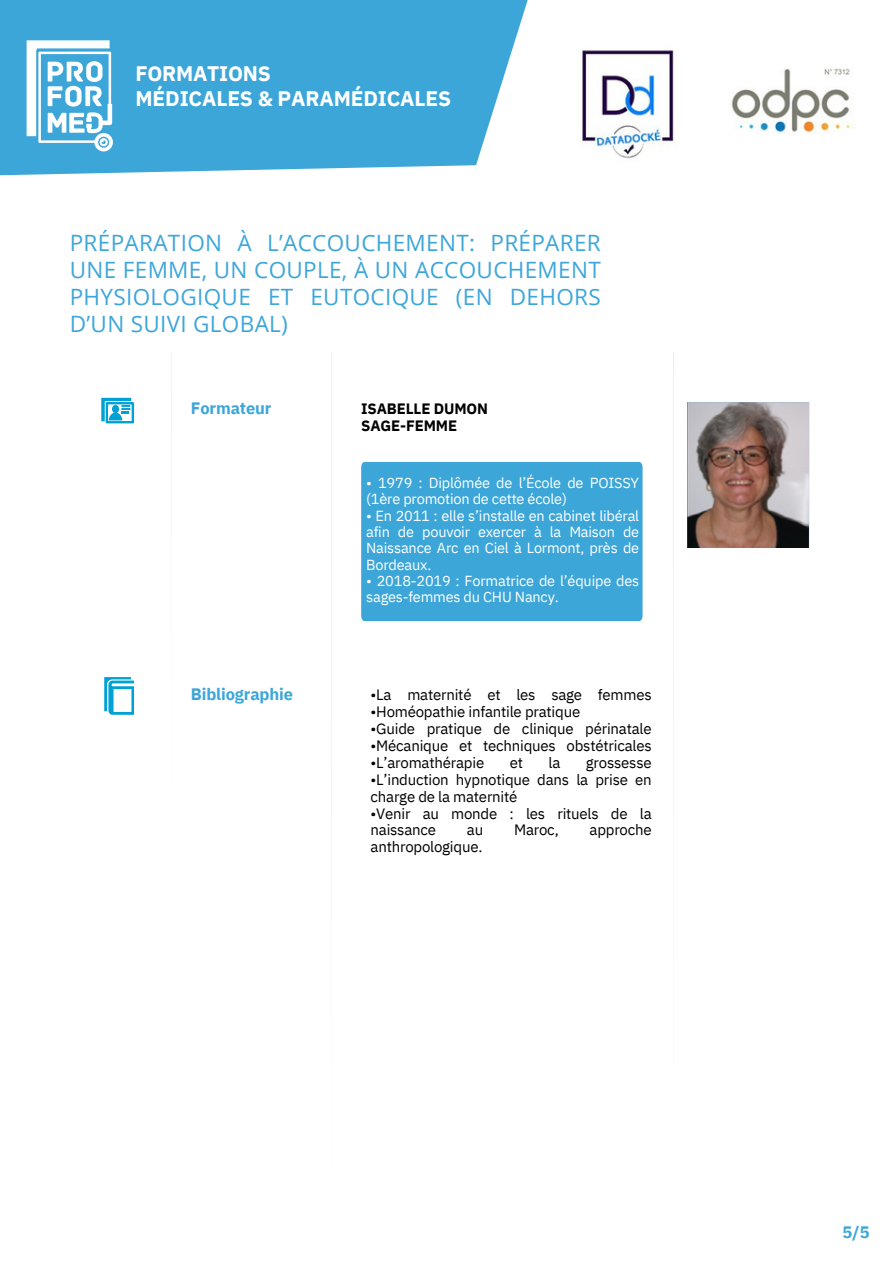
<style>
.page{position:relative;width:894px;height:1264px;background:#fff}
.page>*{position:absolute;margin:0;border:0;box-sizing:border-box;transform-origin:0 0}
.t1{font:22.5px/27px "Open Sans";letter-spacing:.015em;color:#3da6d9;text-align:justify}
.t2{font:700 21px/24.8px "IBM Plex Sans";letter-spacing:-.005em;color:#fff}
.t3{font:700 16.5px "IBM Plex Sans";letter-spacing:-.01em;color:#3da6d9}
.t4{font:15px/16.8px "IBM Plex Sans";letter-spacing:-.015em;color:#000}
.t5{font:700 15px/16.8px "IBM Plex Sans";letter-spacing:-.01em;color:#000}
.t6{font:14.55px/16.4px "IBM Plex Sans";letter-spacing:-.015em;color:#fff}
</style>
<div class="page">
<img style="left:731px;top:68px;width:123px;height:66px">
<svg style="left:0;top:0;width:527px;height:175px;background:#4daddc"></svg>
<img style="left:582px;top:50px;width:93px;height:109px">
<svg style="left:27px;top:40px;width:86px;height:111px"></svg>
<svg style="left:104px;top:677px;width:30px;height:37px"></svg>
<svg style="left:101px;top:398px;width:33px;height:25px"></svg>
<hr style="left:171px;top:352px;width:1px;height:876px;background:#d0d0d0">
<hr style="left:331px;top:352px;width:1px;height:876px;background:#d0d0d0">
<div style="left:361px;top:462px;width:281px;height:159px;background:#3da6d9"></div>
<hr style="left:673px;top:352px;width:1px;height:876px;background:#d0d0d0">
<svg style="left:687px;top:402px;width:122px;height:145px;background:#927d78"></svg>
<h6 class="t2" style="left:135px;top:61px;width:317px">FORMATIONS<br>MÉDICALES &amp; PARAMÉDICALES</h6>
<p class="t1" style="left:70px;top:229px;width:532px">PRÉPARATION À L’ACCOUCHEMENT: PRÉPARER UNE FEMME, UN COUPLE, À UN ACCOUCHEMENT PHYSIOLOGIQUE ET EUTOCIQUE (EN DEHORS D’UN SUIVI GLOBAL)</p>
<p class="t3" style="left:191px;top:397px;width:82px">Formateur</p>
<h3 class="t3" style="left:191px;top:683px;width:103px">Bibliographie</h3>
<h5 class="t5" style="left:361px;top:400px;width:128px">ISABELLE DUMON<br>SAGE-FEMME</h5>
<p class="t6" style="left:366px;top:474px;width:274px">• 1979 : Diplômée de l’École de POISSY (1ère promotion de cette école)</p>
<p class="t6" style="left:366px;top:507px;width:274px;text-align:justify">• En 2011 : elle s’installe en cabinet libéral afin de pouvoir exercer à la Maison de Naissance Arc en Ciel à Lormont, près de Bordeaux.</p>
<p class="t6" style="left:366px;top:572px;width:274px">• 2018-2019 : Formatrice de l’équipe des sages-femmes du CHU Nancy.</p>
<h4 class="t4" style="left:370px;top:686px;width:282px">•La maternité et les sage femmes</h4>
<h4 class="t4" style="left:370px;top:703px;width:211px">•Homéopathie infantile pratique</h4>
<h4 class="t4" style="left:370px;top:720px;width:282px">•Guide pratique de clinique périnatale</h4>
<h4 class="t4" style="left:370px;top:737px;width:282px">•Mécanique et techniques obstétricales</h4>
<h4 class="t4" style="left:370px;top:754px;width:115px">•L’aromathérapie</h4>
<h4 class="t4" style="left:509px;top:754px;width:15px">et</h4>
<h4 class="t4" style="left:548px;top:754px;width:13px">la</h4>
<h4 class="t4" style="left:585px;top:754px;width:67px">grossesse</h4>
<h4 class="t4" style="left:370px;top:770px;width:282px">•L’induction hypnotique dans la prise en charge de la maternité</h4>
<h4 class="t4" style="left:370px;top:804px;width:282px">•Venir au monde : les rituels de la naissance</h4>
<h4 class="t4" style="left:467px;top:821px;width:18px">au</h4>
<h4 class="t4" style="left:514px;top:821px;width:46px">Maroc,</h4>
<h4 class="t4" style="left:589px;top:821px;width:64px">approche</h4>
<h4 class="t4" style="left:370px;top:838px;width:113px">anthropologique.</h4>
<h5 class="t3" style="left:842px;top:1221px;width:29px">5/5</h5>
</div>
